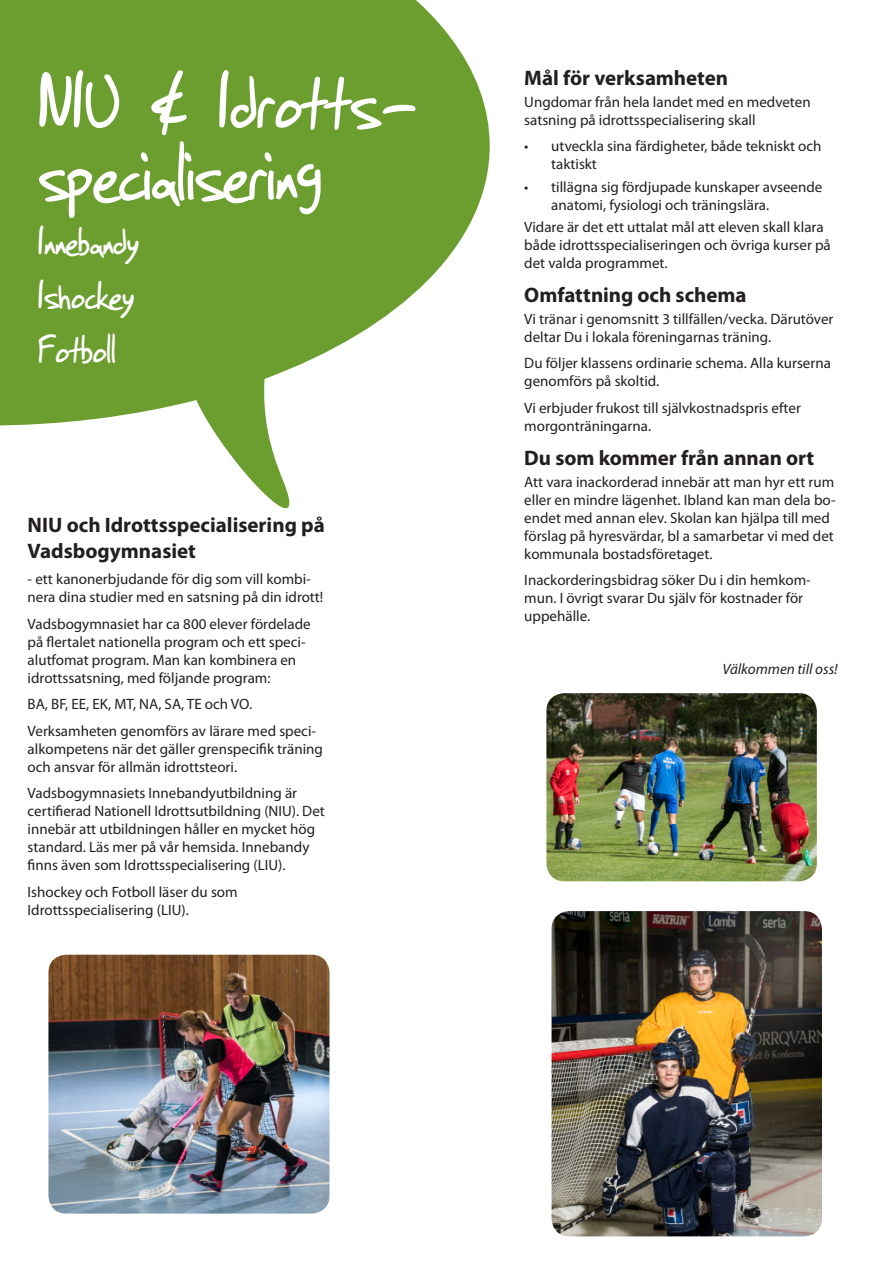
<style>
.page{position:relative;width:893px;height:1263px;background:#fff}
.page>*{position:absolute;margin:0;border:0;box-sizing:border-box;transform-origin:0 0}
.t1{font:90px/72px "SF Grunge Sans";color:#fff}
.t2{font:45px/54px "SF Grunge Sans";color:#fff;text-align:justify}
.Rubrik_2{font:700 21px "Myriad Pro";letter-spacing:-.005em;color:#231f20}
.Normal_sans{font:700 21px/25.2px "Myriad Pro";color:#231f20}
.Normal_sans-2{font:15px/18px "Myriad Pro";color:#231f20}
.Normal_sans-3{font:italic 15px "Myriad Pro";color:#231f20}
</style>
<div class="page">
<svg style="left:0;top:0;width:490px;height:509px;fill:#6c9e2f"></svg>
<img style="left:552px;top:911px;width:270px;height:325px">
<img style="left:546px;top:693px;width:271px;height:188px">
<img style="left:48px;top:955px;width:281px;height:258px">
<p class="t1" style="left:38px;top:60px;width:383px">NIU &amp; Idrotts&shy;specialisering</p>
<p class="t2" style="left:38px;top:211px;width:102px">Innebandy Ishockey Fotboll</p>
<p class="Normal_sans" style="left:28px;top:512px;width:299px">NIU och Idrottsspecialisering på<br>Vadsbogymnasiet</p>
<p class="Normal_sans-2" style="left:28px;top:570px;width:297px">- ett kanonerbjudande för dig som vill kombi&shy;nera dina studier med en satsning på din idrott!</p>
<p class="Normal_sans-2" style="left:28px;top:614px;width:285px">Vadsbogymnasiet har ca 800 elever fördelade på flertalet nationella program och ett speci&shy;alutfomat program. Man kan kombinera en idrottssatsning, med följande program:</p>
<p class="Normal_sans-2" style="left:28px;top:695px;width:226px">BA, BF, EE, EK, MT, NA, SA, TE och VO.</p>
<p class="Normal_sans-2" style="left:28px;top:721px;width:297px">Verksamheten genomförs av lärare med speci&shy;alkompetens när det gäller grenspecifik träning och ansvar för allmän idrottsteori.</p>
<p class="Normal_sans-2" style="left:28px;top:784px;width:299px">Vadsbogymnasiets Innebandyutbildning är certifierad Nationell Idrottsutbildning (NIU). Det innebär att utbildningen håller en mycket hög standard. Läs mer på vår hemsida. Innebandy finns även som Idrottsspecialisering (LIU).</p>
<p class="Normal_sans-2" style="left:28px;top:882px;width:212px">Ishockey och Fotboll läser du som<br>Idrottsspecialisering (LIU).</p>
<p class="Rubrik_2" style="left:524px;top:64px;width:205px">Mål för verksamheten</p>
<p class="Normal_sans-2" style="left:524px;top:93px;width:288px">Ungdomar från hela landet med en medveten satsning på idrottsspecialisering skall</p>
<p class="Normal_sans-2" style="left:551px;top:137px;width:272px;text-indent:-27px">• utveckla sina färdigheter, både tekniskt och taktiskt</p>
<p class="Normal_sans-2" style="left:551px;top:177px;width:273px;text-indent:-27px">• tillägna sig fördjupade kunskaper avseende anatomi, fysiologi och träningslära.</p>
<p class="Normal_sans-2" style="left:524px;top:218px;width:308px">Vidare är det ett uttalat mål att eleven skall klara både idrottsspecialiseringen och övriga kurser på det valda programmet.</p>
<p class="Rubrik_2" style="left:524px;top:281px;width:224px">Omfattning och schema</p>
<p class="Normal_sans-2" style="left:524px;top:309px;width:311px">Vi tränar i genomsnitt 3 tillfällen/vecka. Därutöver deltar Du i lokala föreningarnas träning.</p>
<p class="Normal_sans-2" style="left:524px;top:354px;width:308px">Du följer klassens ordinarie schema. Alla kurserna genomförs på skoltid.</p>
<p class="Normal_sans-2" style="left:524px;top:398px;width:278px">Vi erbjuder frukost till självkostnadspris efter morgonträningarna.</p>
<p class="Rubrik_2" style="left:524px;top:444px;width:291px">Du som kommer från annan ort</p>
<p class="Normal_sans-2" style="left:524px;top:472px;width:313px">Att vara inackorderad innebär att man hyr ett rum eller en mindre lägenhet. Ibland kan man dela bo&shy;endet med annan elev. Skolan kan hjälpa till med förslag på hyresvärdar, bl a samarbetar vi med det kommunala bostadsföretaget.</p>
<p class="Normal_sans-2" style="left:524px;top:571px;width:288px">Inackorderingsbidrag söker Du i din hemkom&shy;mun. I övrigt svarar Du själv för kostnader för uppehälle.</p>
<p class="Normal_sans-3" style="left:722px;top:660px;width:117px">Välkommen till oss!</p>
</div>
